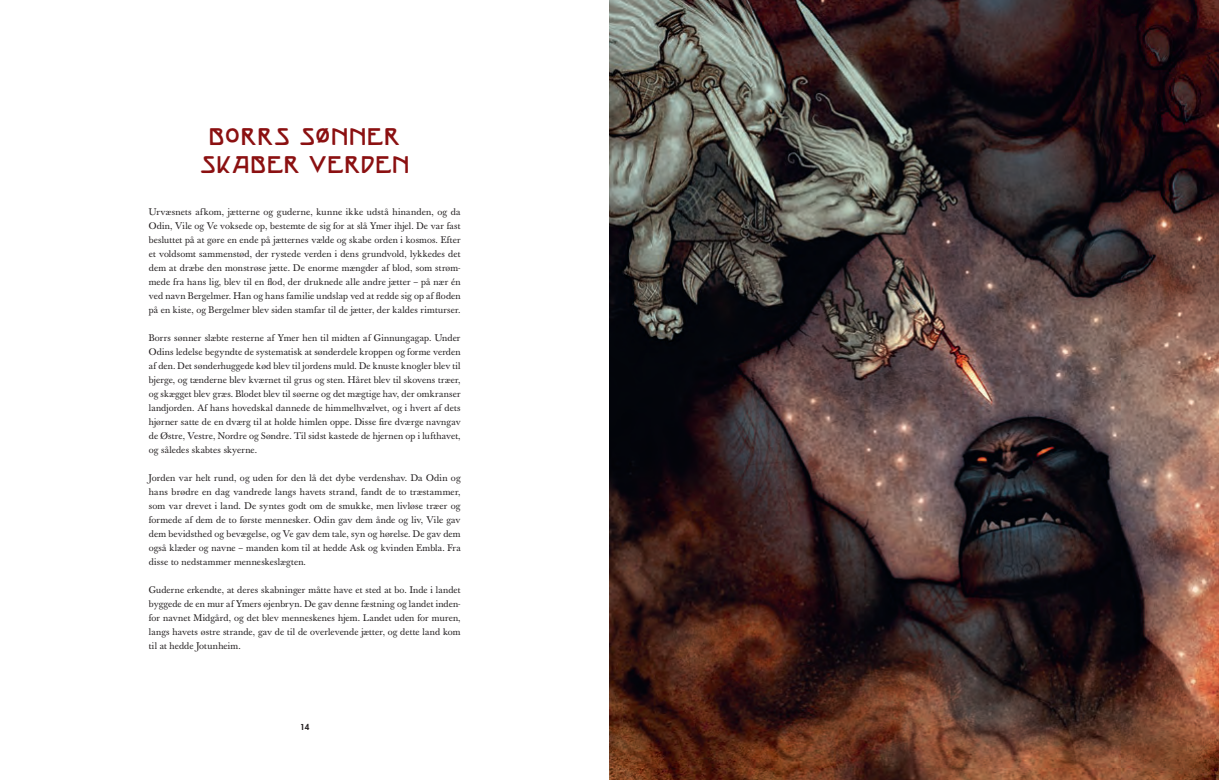
<style>
.page{position:relative;width:1219px;height:780px;background:#fff}
.page>*{position:absolute;margin:0;border:0;box-sizing:border-box;transform-origin:0 0}
.t1{font:24px/28px "Vienna Workshop";letter-spacing:.055em;color:#8b1011;text-align:center}
.t2{font:9.5px/14px "Baskerville";letter-spacing:.015em;color:#231f20;text-align:justify}
.t3{font:800 8px "Futura Std";color:#231f20}
</style>
<div class="page">
<img style="left:609px;top:0;width:610px;height:780px">
<h1 class="t1" style="left:201px;top:123px;width:210px">BORRS SØNNER<br>SKABER VERDEN</h1>
<p class="t2" style="left:149px;top:205px;width:313px">Urvæsnets afkom, jætterne og guderne, kunne ikke udstå hinanden, og da Odin, Vile og Ve voksede op, bestemte de sig for at slå Ymer ihjel. De var fast besluttet på at gøre en ende på jætternes vælde og skabe orden i kosmos. Efter et voldsomt sammenstød, der rystede verden i dens grundvold, lykkedes det dem at dræbe den monstrøse jætte. De enorme mængder af blod, som strøm&shy;mede fra hans lig, blev til en flod, der druknede alle andre jætter – på nær én ved navn Bergelmer. Han og hans familie undslap ved at redde sig op af floden på en kiste, og Bergelmer blev siden stamfar til de jætter, der kaldes rimturser.</p>
<p class="t2" style="left:149px;top:331px;width:313px">Borrs sønner slæbte resterne af Ymer hen til midten af Ginnungagap. Under Odins ledelse begyndte de systematisk at sønderdele kroppen og forme verden af den. Det sønderhuggede kød blev til jordens muld. De knuste knogler blev til bjerge, og tænderne blev kværnet til grus og sten. Håret blev til skovens træer, og skægget blev græs. Blodet blev til søerne og det mægtige hav, der omkranser landjorden. Af hans hovedskal dannede de himmelhvælvet, og i hvert af dets hjørner satte de en dværg til at holde himlen oppe. Disse fire dværge navngav de Østre, Vestre, Nordre og Søndre. Til sidst kastede de hjernen op i lufthavet, og således skabtes skyerne.</p>
<p class="t2" style="left:149px;top:471px;width:313px">Jorden var helt rund, og uden for den lå det dybe verdenshav. Da Odin og hans brødre en dag vandrede langs havets strand, fandt de to træstammer, som var drevet i land. De syntes godt om de smukke, men livløse træer og formede af dem de to første mennesker. Odin gav dem ånde og liv, Vile gav dem bevidsthed og bevægelse, og Ve gav dem tale, syn og hørelse. De gav dem også klæder og navne – manden kom til at hedde Ask og kvinden Embla. Fra disse to nedstammer menneskeslægten.</p>
<p class="t2" style="left:149px;top:583px;width:313px">Guderne erkendte, at deres skabninger måtte have et sted at bo. Inde i landet byggede de en mur af Ymers øjenbryn. De gav denne fæstning og landet inden&shy;for navnet Midgård, og det blev menneskenes hjem. Landet uden for muren, langs havets østre strande, gav de til de overlevende jætter, og dette land kom til at hedde Jotunheim.</p>
<p class="t3" style="left:300px;top:721px;width:11px">14</p>
</div>
